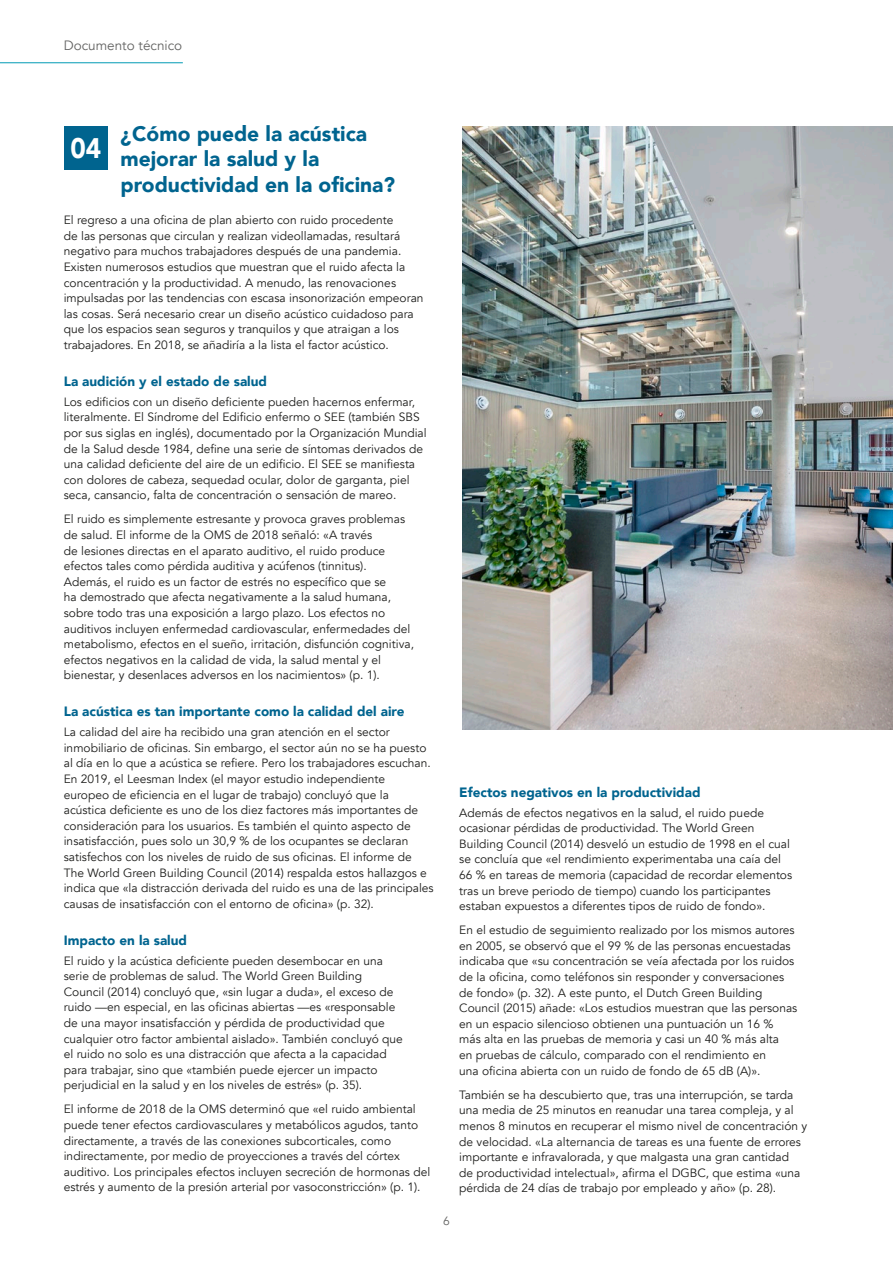
<style>
.page{position:relative;width:893px;height:1263px;background:#fff}
.page>*{position:absolute;margin:0;border:0;box-sizing:border-box;transform-origin:0 0}
.t1{font:900 28.2px "Avenir";color:#fff;scale:.92 1}
.t2{font:900 21px/25.2px "Avenir";color:#00648f}
.t3{font:900 13.5px "Avenir";color:#00648f}
.t4{font:13.5px "Avenir";color:#646463}
.t5{font:12px/15.6px "Avenir";color:#1d1d1b}
.t6{font:12px "Avenir";color:#646463}
</style>
<div class="page">
<div style="left:64px;top:126px;width:44px;height:44px;background:#00648f"></div>
<img style="left:463px;top:126px;width:430px;height:603px">
<hr style="left:0;top:62px;width:183px;height:1px;background:#009ab4">
<p class="t4" style="left:64px;top:38px;width:120px">Documento técnico</p>
<h2 class="t2" style="left:121px;top:121px;width:276px">¿Cómo puede la acústica mejorar la salud y la productividad en la oficina?</h2>
<p class="t5" style="left:64px;top:212px;width:361px">El regreso a una oficina de plan abierto con ruido procedente<br>de las personas que circulan y realizan videollamadas, resultará negativo para muchos trabajadores después de una pandemia.<br>Existen numerosos estudios que muestran que el ruido afecta la concentración y la productividad. A menudo, las renovaciones impulsadas por las tendencias con escasa insonorización empeoran las cosas. Será necesario crear un diseño acústico cuidadoso para que los espacios sean seguros y tranquilos y que atraigan a los trabajadores. En 2018, se añadiría a la lista el factor acústico.</p>
<p class="t3" style="left:64px;top:370px;width:205px">La audición y el estado de salud</p>
<p class="t5" style="left:64px;top:394px;width:364px">Los edificios con un diseño deficiente pueden hacernos enfermar, literalmente. El Síndrome del Edificio enfermo o SEE (también SBS por sus siglas en inglés), documentado por la Organización Mundial de la Salud desde 1984, define una serie de síntomas derivados de una calidad deficiente del aire de un edificio. El SEE se manifiesta con dolores de cabeza, sequedad ocular, dolor de garganta, piel seca, cansancio, falta de concentración o sensación de mareo.</p>
<p class="t5" style="left:64px;top:512px;width:352px">El ruido es simplemente estresante y provoca graves problemas de salud. El informe de la OMS de 2018 señaló: «A través<br>de lesiones directas en el aparato auditivo, el ruido produce efectos tales como pérdida auditiva y acúfenos (tinnitus).<br>Además, el ruido es un factor de estrés no específico que se<br>ha demostrado que afecta negativamente a la salud humana, sobre todo tras una exposición a largo plazo. Los efectos no auditivos incluyen enfermedad cardiovascular, enfermedades del metabolismo, efectos en el sueño, irritación, disfunción cognitiva, efectos negativos en la calidad de vida, la salud mental y el bienestar, y desenlaces adversos en los nacimientos» (p. 1).</p>
<p class="t3" style="left:64px;top:700px;width:342px">La acústica es tan importante como la calidad del aire</p>
<p class="t5" style="left:64px;top:724px;width:371px">La calidad del aire ha recibido una gran atención en el sector inmobiliario de oficinas. Sin embargo, el sector aún no se ha puesto al día en lo que a acústica se refiere. Pero los trabajadores escuchan.<br>En 2019, el Leesman Index (el mayor estudio independiente<br>europeo de eficiencia en el lugar de trabajo) concluyó que la acústica deficiente es uno de los diez factores más importantes de consideración para los usuarios. Es también el quinto aspecto de insatisfacción, pues solo un 30,9 % de los ocupantes se declaran satisfechos con los niveles de ruido de sus oficinas. El informe de The World Green Building Council (2014) respalda estos hallazgos e indica que «la distracción derivada del ruido es una de las principales causas de insatisfacción con el entorno de oficina» (p. 32).</p>
<p class="t3" style="left:64px;top:928px;width:125px">Impacto en la salud</p>
<p class="t5" style="left:64px;top:953px;width:341px">El ruido y la acústica deficiente pueden desembocar en una serie de problemas de salud. The World Green Building Council (2014) concluyó que, «sin lugar a duda», el exceso de ruido —en especial, en las oficinas abiertas —es «responsable de una mayor insatisfacción y pérdida de productividad que cualquier otro factor ambiental aislado». También concluyó que el ruido no solo es una distracción que afecta a la capacidad para trabajar, sino que «también puede ejercer un impacto perjudicial en la salud y en los niveles de estrés» (p. 35).</p>
<p class="t5" style="left:64px;top:1102px;width:368px">El informe de 2018 de la OMS determinó que «el ruido ambiental puede tener efectos cardiovasculares y metabólicos agudos, tanto directamente, a través de las conexiones subcorticales, como indirectamente, por medio de proyecciones a través del córtex auditivo. Los principales efectos incluyen secreción de hormonas del estrés y aumento de la presión arterial por vasoconstricción» (p. 1).</p>
<h1 class="t1" style="left:70px;top:124px;width:35px">04</h1>
<p class="t6" style="left:443px;top:1213px;width:8px">6</p>
<p class="t3" style="left:459px;top:780px;width:243px">Efectos negativos en la productividad</p>
<p class="t5" style="left:459px;top:805px;width:334px">Además de efectos negativos en la salud, el ruido puede ocasionar pérdidas de productividad. The World Green Building Council (2014) desveló un estudio de 1998 en el cual se concluía que «el rendimiento experimentaba una caía del 66 % en tareas de memoria (capacidad de recordar elementos tras un breve periodo de tiempo) cuando los participantes estaban expuestos a diferentes tipos de ruido de fondo».</p>
<p class="t5" style="left:459px;top:922px;width:340px">En el estudio de seguimiento realizado por los mismos autores en 2005, se observó que el 99 % de las personas encuestadas indicaba que «su concentración se veía afectada por los ruidos de la oficina, como teléfonos sin responder y conversaciones de fondo» (p. 32). A este punto, el Dutch Green Building Council (2015) añade: «Los estudios muestran que las personas en un espacio silencioso obtienen una puntuación un 16 % más alta en las pruebas de memoria y casi un 40 % más alta<br>en pruebas de cálculo, comparado con el rendimiento en<br>una oficina abierta con un ruido de fondo de 65 dB (A)».</p>
<p class="t5" style="left:459px;top:1087px;width:350px">También se ha descubierto que, tras una interrupción, se tarda una media de 25 minutos en reanudar una tarea compleja, y al menos 8 minutos en recuperar el mismo nivel de concentración y de velocidad. «La alternancia de tareas es una fuente de errores importante e infravalorada, y que malgasta una gran cantidad<br>de productividad intelectual», afirma el DGBC, que estima «una pérdida de 24 días de trabajo por empleado y año» (p. 28).</p>
</div>
